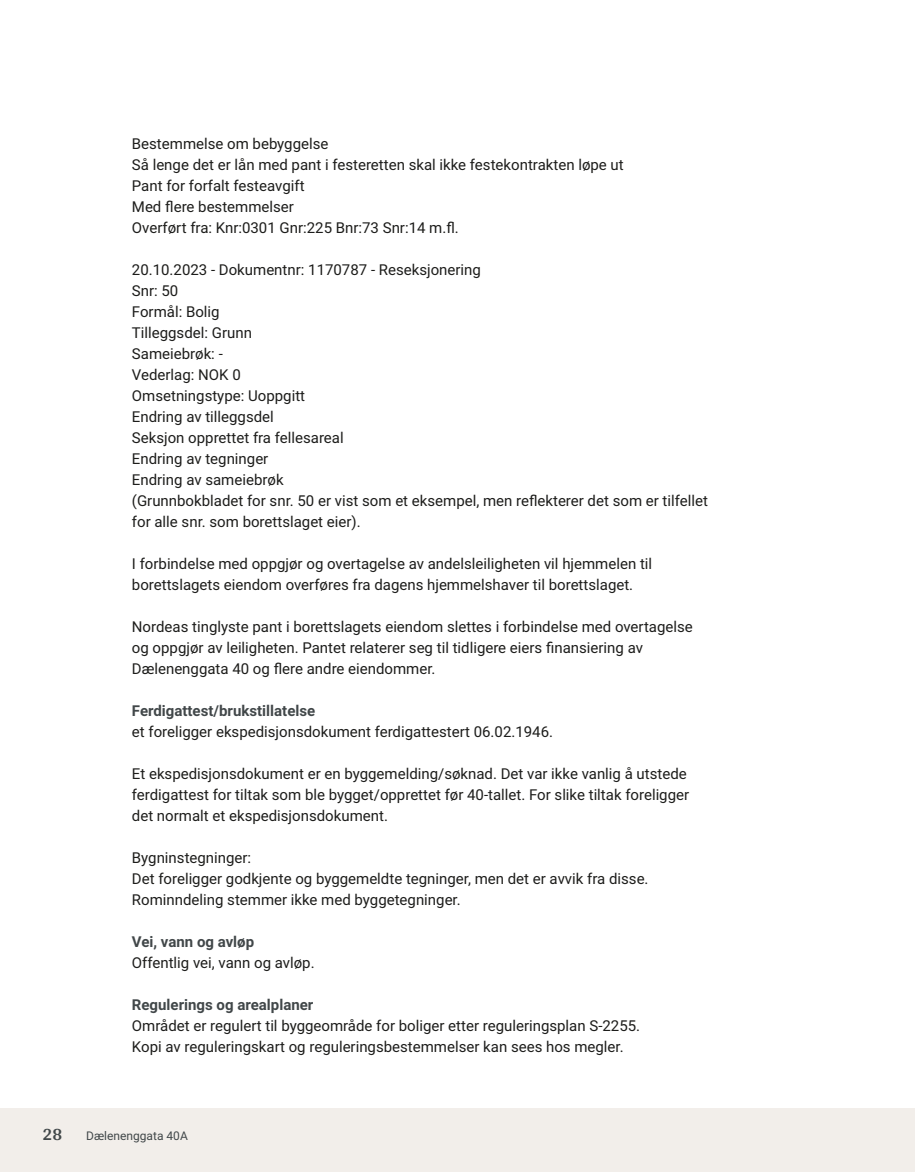
<style>
.page{position:relative;width:915px;height:1172px;background:#fff}
.page>*{position:absolute;margin:0;border:0;box-sizing:border-box;transform-origin:0 0}
.t1{font:700 18px "Arya";color:#414749}
.t2{font:15px/21px "Roboto Vitec";color:#1d1d1b}
.t3{font:700 15px "Roboto Vitec";color:#414749}
.t4{font:12px "Roboto Vitec";color:#414749}
</style>
<div class="page">
<div style="left:0;top:1108px;width:914px;height:64px;background:#f2eeea"></div>
<p class="t2" style="left:132px;top:132px;width:493px">Bestemmelse om bebyggelse<br>Så lenge det er lån med pant i festeretten skal ikke festekontrakten løpe ut Pant for forfalt festeavgift<br>Med flere bestemmelser<br>Overført fra: Knr:0301 Gnr:225 Bnr:73 Snr:14 m.fl.</p>
<p class="t2" style="left:132px;top:258px;width:577px">20.10.2023 ‑ Dokumentnr: 1170787 ‑ Reseksjonering<br>Snr: 50<br>Formål: Bolig<br>Tilleggsdel: Grunn<br>Sameiebrøk: ‑<br>Vederlag: NOK 0<br>Omsetningstype: Uoppgitt<br>Endring av tilleggsdel<br>Seksjon opprettet fra fellesareal<br>Endring av tegninger<br>Endring av sameiebrøk<br>(Grunnbokbladet for snr. 50 er vist som et eksempel, men reflekterer det som er tilfellet for alle snr. som borettslaget eier).</p>
<p class="t2" style="left:132px;top:552px;width:521px">I forbindelse med oppgjør og overtagelse av andelsleiligheten vil hjemmelen til borettslagets eiendom overføres fra dagens hjemmelshaver til borettslaget.</p>
<p class="t2" style="left:132px;top:615px;width:562px">Nordeas tinglyste pant i borettslagets eiendom slettes i forbindelse med overtagelse og oppgjør av leiligheten. Pantet relaterer seg til tidligere eiers finansiering av<br>Dælenenggata 40 og flere andre eiendommer.</p>
<p class="t3" style="left:132px;top:700px;width:185px">Ferdigattest/ brukstillatelse</p>
<p class="t2" style="left:132px;top:720px;width:422px">et foreligger ekspedisjonsdokument ferdigattestert 06.02.1946.</p>
<p class="t2" style="left:132px;top:762px;width:558px">Et ekspedisjonsdokument er en byggemelding/ søknad. Det var ikke vanlig å utstede ferdigattest for tiltak som ble bygget/ opprettet før 40‑tallet. For slike tiltak foreligger det normalt et ekspedisjonsdokument.</p>
<p class="t2" style="left:132px;top:846px;width:518px">Bygninstegninger:<br>Det foreligger godkjente og byggemeldte tegninger, men det er avvik fra disse.<br>Rominndeling stemmer ikke med byggetegninger.</p>
<p class="t3" style="left:132px;top:931px;width:124px">Vei, vann og avløp</p>
<p class="t2" style="left:132px;top:951px;width:184px">Offentlig vei, vann og avløp.</p>
<p class="t3" style="left:132px;top:994px;width:183px">Regulerings og arealplaner</p>
<p class="t2" style="left:132px;top:1014px;width:509px">Området er regulert til byggeområde for boliger etter reguleringsplan S‑2255.<br>Kopi av reguleringskart og reguleringsbestemmelser kan sees hos megler.</p>
<p class="t1" style="left:43px;top:1123px;width:21px">28</p>
<p class="t4" style="left:86px;top:1127px;width:103px">Dælenenggata 40A</p>
</div>
